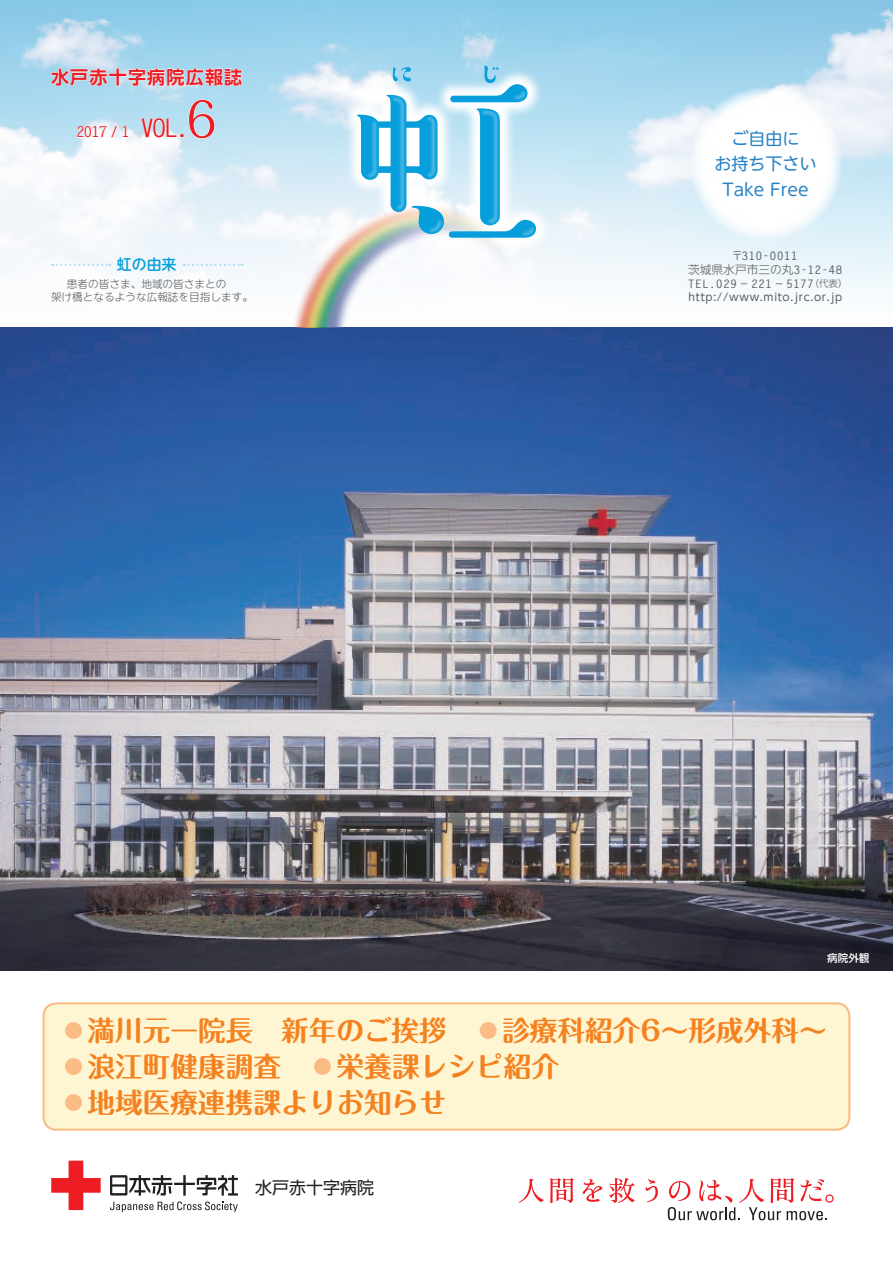
<style>
.page{position:relative;width:893px;height:1263px;background:#fff}
.page>*{position:absolute;margin:0;border:0;box-sizing:border-box;transform-origin:0 0}
.t1{font:700 27.6px/36.2px "Maru Fo Pro";color:#f58220}
.t2{font:700 18px "UD Shin Go NT Pr 6 N De";letter-spacing:.065em;color:#ee1d23}
.t3{font:16.95px/25.5px "UD Shin M Go Pr 6 N";color:#2783c5;text-align:center}
.t4{font:16.95px "UD Shin Go NT Pr 6 N";color:#231f20}
.t5{font:700 14.85px "Letter Gothic Std";color:#ee1d23}
.t6{font:500 14.85px "UD Shin M Go Pr 6 N";color:#069edb}
.t7{font:700 11.7px "Letter Gothic Std";color:#57585a}
.t8{font:300 11.7px "UD Shin Go NT Pr 6 N";color:#57585a}
.t9{font:300 10.65px/12.8px "UD Shin M Go Pr 6 N";color:#57585a}
.t10{font:10.65px "UD Shin Go NT Pr 6 N";letter-spacing:.07em;color:#57585a}
.t11{font:500 10.65px "Shin M Go Pr 6 N";color:#fff}
.s1{font-family:"Koz Min Pro";font-weight:400}
.s2{font-size:25.5px}
.s3{font-weight:400;font-size:25.5px}
.s4{font-family:"Koz Min Pro";font-weight:400;font-size:51px}
.s5{font-family:"UD Shin Go NT Pr 6 N";font-weight:300}
.s6{font-family:"Letter Gothic Std";font-weight:700}
.s7{font-weight:400}
.s8{font-family:"UD Shin Go NT Pr 6 N";font-weight:300;font-size:9.6px}
.s9{color:#fbbb85}
</style>
<div class="page">
<img style="left:0;top:0;width:893px;height:297px">
<img style="left:0;top:327px;width:893px;height:644px">
<div style="left:44px;top:1003px;width:805px;height:127px;background:#fef6d3;border-radius:13px"></div>
<div style="left:43px;top:1002px;width:807px;height:129px;border:2px solid #fbbb85;border-radius:13px"></div>
<img style="left:294px;top:22px;width:305px;height:275px">
<img style="left:276px;top:206px;width:255px;height:121px">
<img style="left:314px;top:38px;width:274px;height:251px">
<svg style="left:357px;top:66px;width:179px;height:172px"></svg>
<svg style="left:51px;top:1160px;width:50px;height:50px"></svg>
<svg style="left:110px;top:1175px;width:128px;height:37px"></svg>
<svg style="left:52px;top:264px;width:58px;height:2px"></svg>
<svg style="left:184px;top:264px;width:58px;height:2px"></svg>
<svg style="left:518px;top:1179px;width:26px;height:24px"></svg>
<svg style="left:550px;top:1178px;width:24px;height:25px"></svg>
<svg style="left:583px;top:1179px;width:19px;height:23px"></svg>
<svg style="left:609px;top:1178px;width:26px;height:25px"></svg>
<svg style="left:646px;top:1179px;width:12px;height:23px"></svg>
<svg style="left:668px;top:1178px;width:166px;height:42px"></svg>
<div style="left:689px;top:87px;width:153px;height:153px;background:#fff;border-radius:50%"></div>
<svg style="left:50px;top:68px;width:193px;height:19px"></svg>
<svg style="left:77px;top:125px;width:52px;height:14px"></svg>
<svg style="left:141px;top:99px;width:74px;height:44px"></svg>
<p class="t2" style="left:51px;top:62px;width:193px">水戸赤十字病院広報誌</p>
<p class="t5" style="left:76px;top:123px;width:143px">201<span class="s1">7</span> / 1 <span class="s2">VOL</span><span class="s3">.</span><span class="s4">6</span></p>
<p class="t6" style="left:117px;top:252px;width:61px">虹の由来</p>
<p class="t9" style="left:51px;top:277px;width:203px;text-indent:16px">患者の皆さま、地域の皆さまとの<br>架け橋となるような広報誌を目指します。</p>
<p class="t3" style="left:714px;top:124px;width:104px">ご自由に<br>お持ち下さい<br>Take Free</p>
<p class="t7" style="left:731px;top:248px;width:68px"><span class="s5">〒</span>310-0011</p>
<p class="t8" style="left:688px;top:260px;width:156px">茨城県水戸市三の丸<span class="s6">3-12-48</span></p>
<p class="t7" style="left:688px;top:276px;width:161px">TEL<span class="s7">.</span>029-221-5177<span class="s8">（代表）</span></p>
<p class="t10" style="left:689px;top:288px;width:155px">http://www.mito.jrc.or.jp</p>
<p class="t11" style="left:827px;top:950px;width:44px">病院外観</p>
<p class="t1" style="left:60px;top:1009px;width:768px"><span class="s9">◦</span>満川元一院長　新年のご挨拶　<span class="s9">◦</span>診療科紹介6〜形成外科〜<span class="s9">◦</span>浪江町健康調査　<span class="s9">◦</span>栄養課レシピ紹介<br><span class="s9">◦</span>地域医療連携課よりお知らせ</p>
<p class="t4" style="left:255px;top:1173px;width:121px">水戸赤十字病院</p>
</div>
